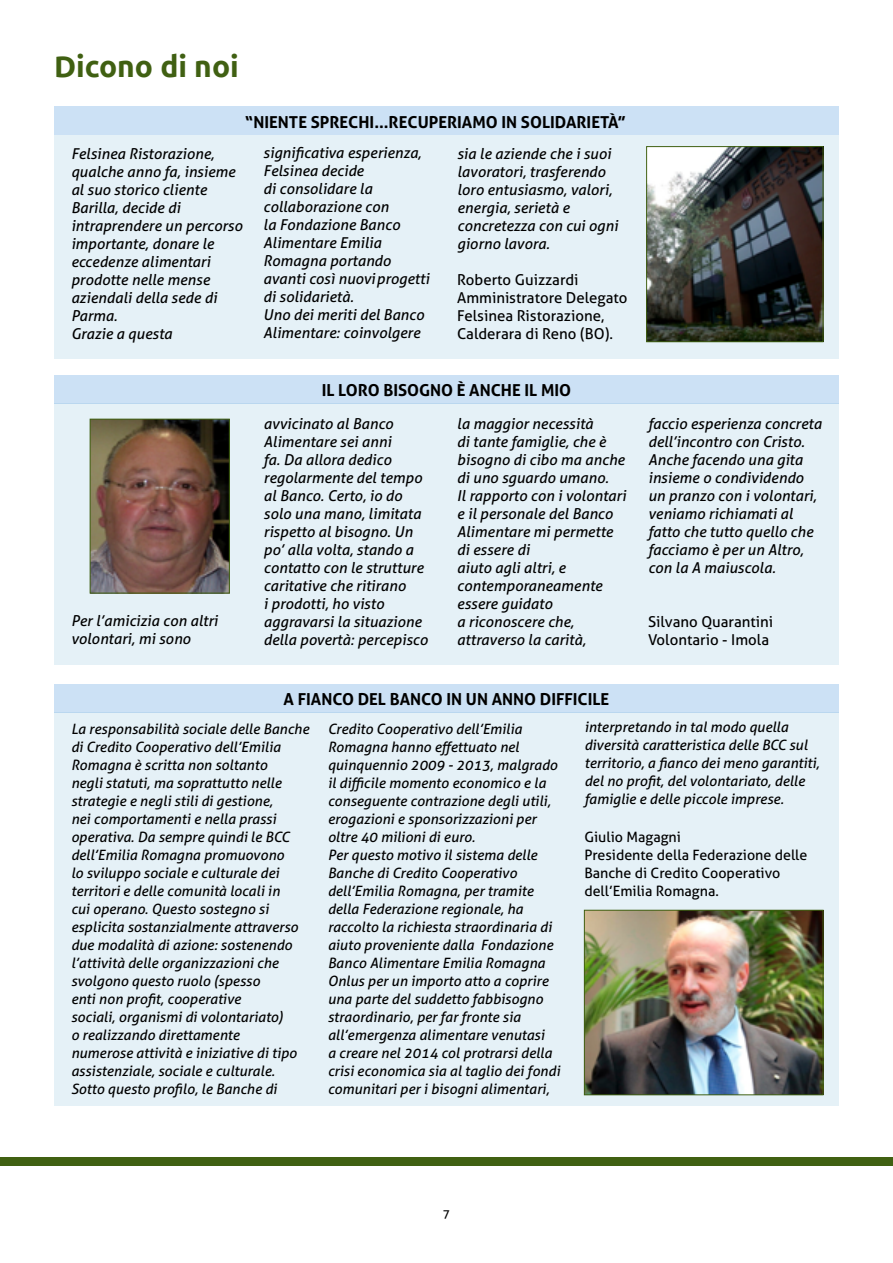
<style>
.page{position:relative;width:893px;height:1263px;background:#fff}
.page>*{position:absolute;margin:0;border:0;box-sizing:border-box;transform-origin:0 0}
.t1{font:700 30px "Ubuntu";color:#406012}
.t2{font:700 16.5px "Aller";color:#000}
.t3{font:italic 15px/18px "Aller";color:#000}
.t4{font:15px/18px "Aller";color:#000}
.t5{font:italic 14.25px/18px "Aller";color:#000}
.t6{font:14.25px/18px "Aller";color:#000}
.t7{font:12px "Aller";color:#000}
</style>
<div class="page">
<div style="left:0;top:1157px;width:893px;height:8px;background:#406012"></div>
<div style="left:54px;top:403px;width:785px;height:261px;background:#e5f1f7"></div>
<div style="left:54px;top:713px;width:785px;height:393px;background:#e5f1f7"></div>
<div style="left:54px;top:375px;width:785px;height:28px;background:#cce1f5"></div>
<img style="left:92px;top:421px;width:135px;height:170px">
<div style="left:90px;top:419px;width:139px;height:174px;border:1px solid #406012"></div>
<img style="left:586px;top:912px;width:235px;height:181px">
<div style="left:584px;top:910px;width:239px;height:185px;border:1px solid #406012"></div>
<div style="left:54px;top:685px;width:785px;height:28px;background:#cce1f5"></div>
<div style="left:54px;top:135px;width:785px;height:223px;background:#e5f1f7"></div>
<div style="left:54px;top:107px;width:785px;height:28px;background:#cce1f5"></div>
<img style="left:648px;top:148px;width:173px;height:192px">
<div style="left:646px;top:146px;width:177px;height:196px;border:1px solid #406012"></div>
<p class="t1" style="left:54px;top:48px;width:186px">Dicono di noi</p>
<p class="t2" style="left:245px;top:111px;width:205px">“NIENTE SPRECHI...RECUPERIAMO</p>
<p class="t2" style="left:502px;top:111px;width:30px">IN SOLIDARIET</p>
<p class="t2" style="left:608px;top:111px;width:19px">À”</p>
<p class="t3" style="left:71px;top:145px;width:173px">Felsinea Ristorazione, qualche anno fa, insieme al suo storico cliente<br>Barilla, decide di intraprendere un percorso importante, donare le eccedenze alimentari prodotte nelle mense aziendali della sede di<br>Parma.<br>Grazie a questa</p>
<p class="t3" style="left:263px;top:143px;width:168px">significativa esperienza,<br>Felsinea decide<br>di consolidare la collaborazione con<br>la Fondazione Banco<br>Alimentare Emilia<br>Romagna portando avanti così nuovi progetti di solidarietà.<br>Uno dei meriti del Banco<br>Alimentare: coinvolgere</p>
<p class="t3" style="left:457px;top:145px;width:162px">sia le aziende che i suoi lavoratori, trasferendo loro entusiasmo, valori, energia, serietà e concretezza con cui ogni giorno lavora.</p>
<p class="t4" style="left:457px;top:271px;width:172px">Roberto Guizzardi<br>Amministratore Delegato<br>Felsinea Ristorazione,<br>Calderara di Reno (BO).</p>
<p class="t3" style="left:71px;top:611px;width:148px">Per l’amicizia con altri volontari, mi sono</p>
<p class="t2" style="left:322px;top:380px;width:251px">IL LORO BISOGNO È ANCHE IL MIO</p>
<p class="t3" style="left:264px;top:415px;width:166px">avvicinato al Banco<br>Alimentare sei anni<br>fa. Da allora dedico regolarmente del tempo al Banco. Certo, io do solo una mano, limitata rispetto al bisogno. Un po’ alla volta, stando a contatto con le strutture caritative che ritirano<br>i prodotti, ho visto aggravarsi la situazione della povertà: percepisco</p>
<p class="t3" style="left:457px;top:415px;width:171px">la maggior necessità<br>di tante famiglie, che è bisogno di cibo ma anche di uno sguardo umano.<br>Il rapporto con i volontari e il personale del Banco<br>Alimentare mi permette di essere di<br>aiuto agli altri, e contemporaneamente essere guidato<br>a riconoscere che, attraverso la carità,</p>
<p class="t3" style="left:648px;top:415px;width:175px">faccio esperienza concreta dell’incontro con Cristo.<br>Anche facendo una gita insieme o condividendo un pranzo con i volontari, veniamo richiamati al fatto che tutto quello che facciamo è per un Altro, con la A maiuscola.</p>
<p class="t4" style="left:648px;top:613px;width:127px">Silvano Quarantini<br>Volontario - Imola</p>
<p class="t2" style="left:284px;top:689px;width:25px">A FIANCO</p>
<p class="t2" style="left:358px;top:689px;width:10px">DEL</p>
<p class="t2" style="left:390px;top:689px;width:22px">BANCO</p>
<p class="t2" style="left:447px;top:689px;width:57px">INUNANNO</p>
<p class="t2" style="left:540px;top:689px;width:9px">DIFFICILE</p>
<p class="t5" style="left:71px;top:719px;width:240px">La responsabilità sociale delle Banche di Credito Cooperativo dell’Emilia Romagna è scritta non soltanto<br>negli statuti, ma soprattutto nelle strategie e negli stili di gestione,<br>nei comportamenti e nella prassi operativa. Da sempre quindi le BCC dell’Emilia Romagna promuovono<br>lo sviluppo sociale e culturale dei territori e delle comunità locali in<br>cui operano. Questo sostegno si esplicita sostanzialmente attraverso due modalità di azione: sostenendo l’attività delle organizzazioni che svolgono questo ruolo (spesso<br>enti non profit, cooperative<br>sociali, organismi di volontariato)<br>o realizzando direttamente<br>numerose attività e iniziative di tipo assistenziale, sociale e culturale.<br>Sotto questo profilo, le Banche di</p>
<p class="t5" style="left:328px;top:719px;width:234px">Credito Cooperativo dell’Emilia Romagna hanno effettuato nel quinquennio 2009 - 2013, malgrado il difficile momento economico e la conseguente contrazione degli utili, erogazioni e sponsorizzazioni per oltre 40 milioni di euro.<br>Per questo motivo il sistema delle Banche di Credito Cooperativo dell’Emilia Romagna, per tramite della Federazione regionale, ha raccolto la richiesta straordinaria di aiuto proveniente dalla Fondazione Banco Alimentare Emilia Romagna Onlus per un importo atto a coprire una parte del suddetto fabbisogno straordinario, per far fronte sia all’emergenza alimentare venutasi<br>a creare nel 2014 col protrarsi della crisi economica sia al taglio dei fondi comunitari per i bisogni alimentari,</p>
<p class="t5" style="left:584px;top:718px;width:237px">interpretando in tal modo quella diversità caratteristica delle BCC sul territorio, a fianco dei meno garantiti, del no profit, del volontariato, delle famiglie e delle piccole imprese.</p>
<p class="t6" style="left:584px;top:827px;width:225px">Giulio Magagni<br>Presidente della Federazione delle<br>Banche di Credito Cooperativo dell’Emilia Romagna.</p>
<p class="t7" style="left:443px;top:1206px;width:9px">7</p>
</div>
